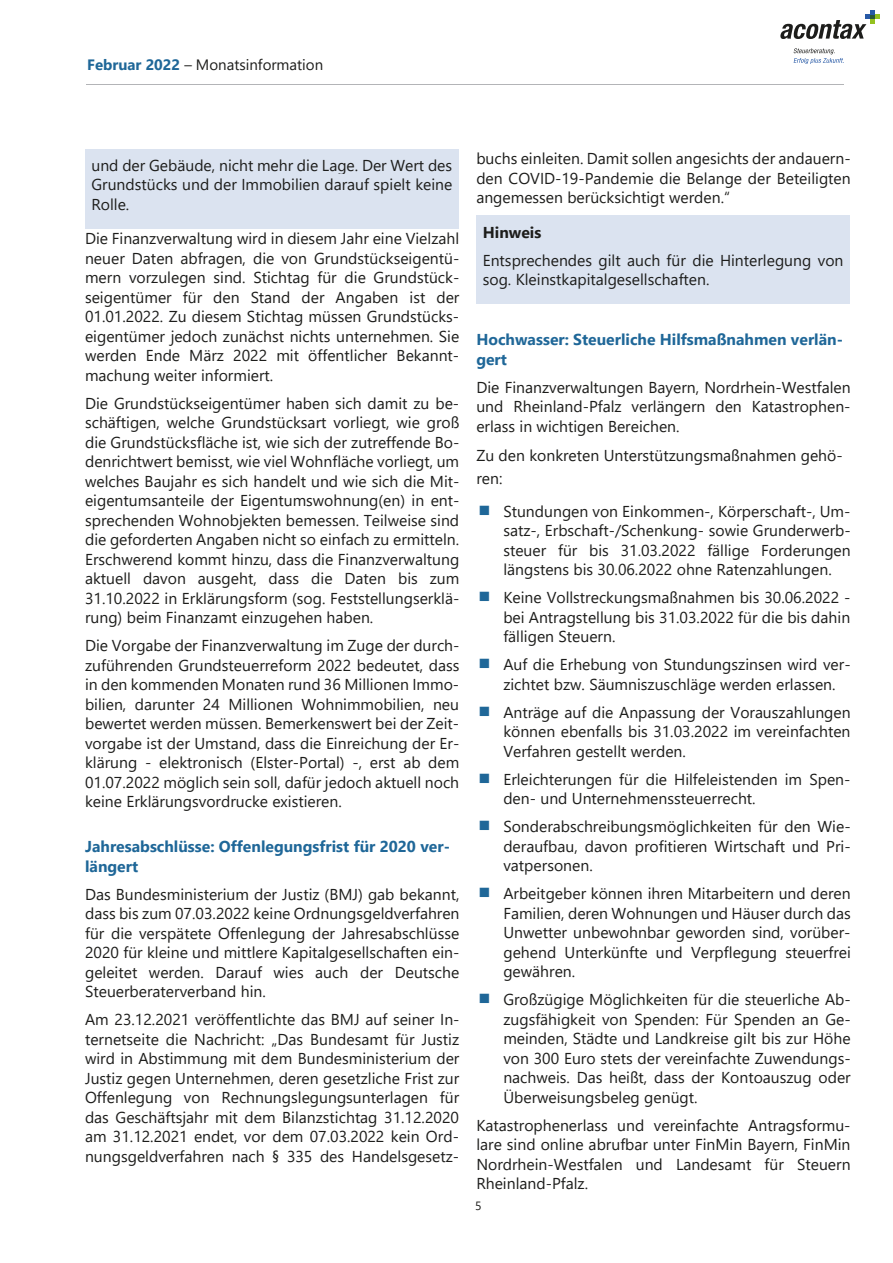
<style>
.page{position:relative;width:893px;height:1263px;background:#fff}
.page>*{position:absolute;margin:0;border:0;box-sizing:border-box;transform-origin:0 0}
.t1{font:15.75px/19.5px "Segoe UI";color:#1d1d1b;text-align:justify}
.t2{font:700 15.75px/19.5px "Segoe UI";color:#1f6798}
.t3{font:700 15.75px "Segoe UI";color:#1d1d1b}
.t4{font:15px "Segoe UI";color:#1d1d1b}
.t5{font:12px "Segoe UI";color:#1d1d1b}
.s1{font-weight:700;color:#1f6798}
</style>
<div class="page">
<hr style="left:87px;top:84px;width:757px;height:1px;background:#b3b4b7">
<div style="left:85px;top:149px;width:373px;height:80px;background:#dbe3f0"></div>
<div style="left:476px;top:216px;width:374px;height:88px;background:#dbe3f0"></div>
<svg style="left:793px;top:48px;width:51px;height:16px"></svg>
<svg style="left:780px;top:10px;width:100px;height:29px"></svg>
<p class="t4" style="left:87px;top:50px;width:237px"><span class="s1">Februar 2022</span> – Monatsinformation</p>
<p class="t1" style="left:91px;top:154px;width:362px">und der Gebäude, nicht mehr die Lage. Der Wert des Grundstücks und der Immobilien darauf spielt keine Rolle.</p>
<p class="t1" style="left:85px;top:228px;width:376px">Die Finanzverwaltung wird in diesem Jahr eine Vielzahl neuer Daten abfragen, die von Grundstückseigentü&shy;mern vorzulegen sind. Stichtag für die Grundstück&shy;seigentümer für den Stand der Angaben ist der 01.01.2022. Zu diesem Stichtag müssen Grundstücks&shy;eigentümer jedoch zunächst nichts unternehmen. Sie werden Ende März 2022 mit öffentlicher Bekannt&shy;machung weiter informiert.</p>
<p class="t1" style="left:85px;top:392px;width:376px">Die Grundstückseigentümer haben sich damit zu be&shy;schäftigen, welche Grundstücksart vorliegt, wie groß die Grundstücksfläche ist, wie sich der zutreffende Bo&shy;denrichtwert bemisst, wie viel Wohnfläche vorliegt, um welches Baujahr es sich handelt und wie sich die Mit&shy;eigentumsanteile der Eigentumswohnung(en) in ent&shy;sprechenden Wohnobjekten bemessen. Teilweise sind die geforderten Angaben nicht so einfach zu ermitteln.<br>Erschwerend kommt hinzu, dass die Finanzverwaltung aktuell davon ausgeht, dass die Daten bis zum 31.10.2022 in Erklärungsform (sog. Feststellungserklä&shy;rung) beim Finanzamt einzugehen haben.</p>
<p class="t1" style="left:85px;top:634px;width:376px">Die Vorgabe der Finanzverwaltung im Zuge der durch&shy;zuführenden Grundsteuerreform 2022 bedeutet, dass in den kommenden Monaten rund 36 Millionen Immo&shy;bilien, darunter 24 Millionen Wohnimmobilien, neu bewertet werden müssen. Bemerkenswert bei der Zeit&shy;vorgabe ist der Umstand, dass die Einreichung der Er&shy;klärung - elektronisch (Elster-Portal) -, erst ab dem 01.07.2022 möglich sein soll, dafür jedoch aktuell noch keine Erklärungsvordrucke existieren.</p>
<p class="t2" style="left:85px;top:836px;width:366px">Jahresabschlüsse: Offenlegungsfrist für 2020 ver&shy;längert</p>
<p class="t1" style="left:85px;top:883px;width:376px">Das Bundesministerium der Justiz (BMJ) gab bekannt, dass bis zum 07.03.2022 keine Ordnungsgeldverfahren für die verspätete Offenlegung der Jahresabschlüsse 2020 für kleine und mittlere Kapitalgesellschaften ein&shy;geleitet werden. Darauf wies auch der Deutsche Steuerberaterverband hin.</p>
<p class="t1" style="left:85px;top:1008px;width:376px">Am 23.12.2021 veröffentlichte das BMJ auf seiner In&shy;ternetseite die Nachricht: „Das Bundesamt für Justiz wird in Abstimmung mit dem Bundesministerium der Justiz gegen Unternehmen, deren gesetzliche Frist zur Offenlegung von Rechnungslegungsunterlagen für das Geschäftsjahr mit dem Bilanzstichtag 31.12.2020 am 31.12.2021 endet, vor dem 07.03.2022 kein Ord&shy;nungsgeldverfahren nach § 335 des Handelsgesetz-</p>
<p class="t1" style="left:476px;top:148px;width:376px">buchs einleiten. Damit sollen angesichts der andauern&shy;den COVID-19-Pandemie die Belange der Beteiligten angemessen berücksichtigt werden.“</p>
<p class="t3" style="left:483px;top:217px;width:60px">Hinweis</p>
<p class="t1" style="left:483px;top:249px;width:362px">Entsprechendes gilt auch für die Hinterlegung von sog. Kleinstkapitalgesellschaften.</p>
<p class="t2" style="left:476px;top:329px;width:368px">Hochwasser: Steuerliche Hilfsmaßnahmen verlän&shy;gert</p>
<p class="t1" style="left:476px;top:376px;width:376px">Die Finanzverwaltungen Bayern, Nordrhein-Westfalen und Rheinland-Pfalz verlängern den Katastrophen&shy;erlass in wichtigen Bereichen.</p>
<p class="t1" style="left:476px;top:442px;width:368px;line-height:22.8px">Zu den konkreten Unterstützungsmaßnahmen gehö&shy;ren:</p>
<p class="t1" style="left:503px;top:500px;width:349px">Stundungen von Einkommen-, Körperschaft-, Um&shy;satz-, Erbschaft-/Schenkung- sowie Grunderwerb&shy;steuer für bis 31.03.2022 fällige Forderungen längstens bis 30.06.2022 ohne Ratenzahlungen.</p>
<p class="t1" style="left:503px;top:587px;width:349px">Keine Vollstreckungsmaßnahmen bis 30.06.2022 - bei Antragstellung bis 31.03.2022 für die bis dahin fälligen Steuern.</p>
<p class="t1" style="left:503px;top:654px;width:349px">Auf die Erhebung von Stundungszinsen wird ver&shy;zichtet bzw. Säumniszuschläge werden erlassen.</p>
<p class="t1" style="left:503px;top:701px;width:349px">Anträge auf die Anpassung der Vorauszahlungen können ebenfalls bis 31.03.2022 im vereinfachten Verfahren gestellt werden.</p>
<p class="t1" style="left:503px;top:768px;width:349px">Erleichterungen für die Hilfeleistenden im Spen&shy;den- und Unternehmenssteuerrecht.</p>
<p class="t1" style="left:503px;top:815px;width:349px">Sonderabschreibungsmöglichkeiten für den Wie&shy;deraufbau, davon profitieren Wirtschaft und Pri&shy;vatpersonen.</p>
<p class="t1" style="left:503px;top:882px;width:349px">Arbeitgeber können ihren Mitarbeitern und deren Familien, deren Wohnungen und Häuser durch das Unwetter unbewohnbar geworden sind, vorüber&shy;gehend Unterkünfte und Verpflegung steuerfrei gewähren.</p>
<p class="t1" style="left:503px;top:988px;width:349px">Großzügige Möglichkeiten für die steuerliche Ab&shy;zugsfähigkeit von Spenden: Für Spenden an Ge&shy;meinden, Städte und Landkreise gilt bis zur Höhe von 300 Euro stets der vereinfachte Zuwendungs&shy;nachweis. Das heißt, dass der Kontoauszug oder Überweisungsbeleg genügt.</p>
<p class="t1" style="left:476px;top:1114px;width:376px">Katastrophenerlass und vereinfachte Antragsformu&shy;lare sind online abrufbar unter FinMin Bayern, FinMin Nordrhein-Westfalen und Landesamt für Steuern Rheinland-Pfalz.</p>
<p class="t5" style="left:475px;top:1195px;width:8px">5</p>
</div>
